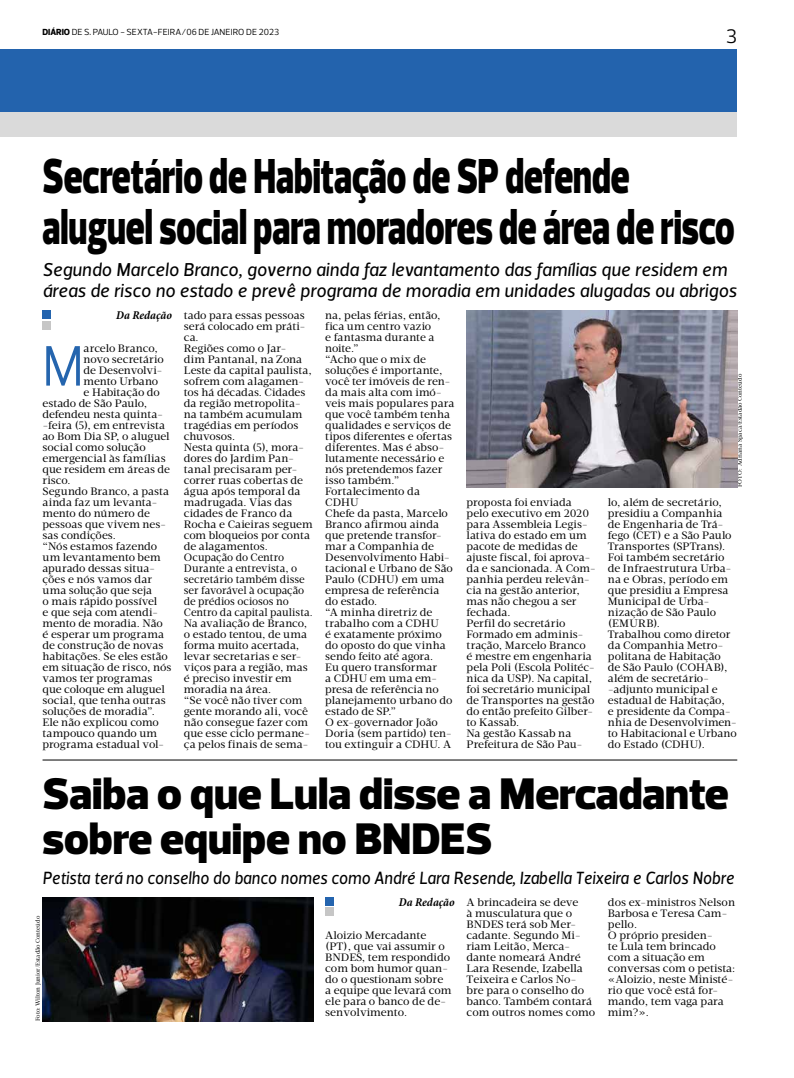
<style>
.page{position:relative;width:794px;height:1078px;background:#fff}
.page>*{position:absolute;margin:0;border:0;box-sizing:border-box;transform-origin:0 0}
.t1{font:58px "Prelo";color:#2565ae;scale:.88 1}
.t2{font:900 50px/51px "Prelo";color:#000;scale:.71 1}
.t3{font:900 45px/45px "Prelo";color:#000}
.t4{font:20px "Prelo";color:#000}
.t5{font:italic 19px/21px "Velino Sans";color:#000}
.t6{font:italic 18px "Velino Sans";color:#000;scale:.92 1}
.t7{font:italic 700 condensed 12px "Minion Pro";letter-spacing:-.005em;color:#000}
.t8{font:11px/11px "Velino Text";color:#000}
.t9{font:9px "Prelo";color:#000}
.t10{font:6px "Velino Text";color:#000}
.s1{font-weight:800}
</style>
<div class="page">
<div style="left:0;top:50px;width:737px;height:62px;background:#2363ad"></div>
<div style="left:0;top:112px;width:737px;height:25px;background:#dadada"></div>
<div style="left:43px;top:321px;width:8px;height:8px;background:#c6c6c6"></div>
<div style="left:43px;top:310px;width:8px;height:9px;background:#2464ae"></div>
<hr style="left:43px;top:759px;width:694px;height:1px;background:#000">
<div style="left:325px;top:907px;width:8px;height:8px;background:#c6c6c6"></div>
<div style="left:325px;top:897px;width:8px;height:8px;background:#2464ae"></div>
<img style="left:466px;top:310px;width:271px;height:177px">
<img style="left:43px;top:897px;width:270px;height:123px">
<p class="t9" style="left:43px;top:27px;width:238px"><span class="s1">DIÁRIO</span> DE S. PAULO - SEXTA-FEIRA/06 DE JANEIRO DE 2023</p>
<h3 class="t4" style="left:726px;top:24px;width:13px">3</h3>
<h2 class="t2" style="left:43px;top:151px;width:976px">Secretário de Habitação de SP defende aluguel social para moradores de área de risco</h2>
<h3 class="t5" style="left:43px;top:259px;width:696px">Segundo Marcelo Branco, governo ainda faz levantamento das famílias que residem em áreas de risco no estado e prevê programa de moradia em unidades alugadas ou abrigos</h3>
<p class="t7" style="left:116px;top:307px;width:57px">Da Redação</p>
<p class="t8" style="left:84px;top:343px;width:76px">arcelo Branco,</p>
<p class="t8" style="left:84px;top:354px;width:82px">novo secretário</p>
<p class="t8" style="left:84px;top:365px;width:81px">de Desenvolvi-</p>
<p class="t8" style="left:84px;top:376px;width:76px">mento Urbano</p>
<p class="t8" style="left:84px;top:387px;width:78px">e Habitação do</p>
<p class="t8" style="left:43px;top:398px;width:106px">estado de São Paulo,</p>
<p class="t8" style="left:43px;top:409px;width:122px">defendeu nesta quinta-</p>
<p class="t8" style="left:43px;top:420px;width:124px">-feira (5), em entrevista</p>
<p class="t8" style="left:43px;top:431px;width:129px">ao Bom Dia SP, o aluguel</p>
<p class="t8" style="left:43px;top:442px;width:105px">social como solução</p>
<p class="t8" style="left:43px;top:453px;width:125px">emergencial às famílias</p>
<p class="t8" style="left:43px;top:464px;width:129px">que residem em áreas de</p>
<p class="t8" style="left:43px;top:475px;width:30px">risco.</p>
<p class="t8" style="left:43px;top:486px;width:128px">Segundo Branco, a pasta</p>
<p class="t8" style="left:43px;top:497px;width:117px">ainda faz um levanta-</p>
<p class="t8" style="left:43px;top:508px;width:109px">mento do número de</p>
<p class="t8" style="left:43px;top:519px;width:125px">pessoas que vivem nes-</p>
<p class="t8" style="left:43px;top:530px;width:75px">sas condições.</p>
<p class="t8" style="left:43px;top:541px;width:116px">“Nós estamos fazendo</p>
<p class="t8" style="left:43px;top:552px;width:120px">um levantamento bem</p>
<p class="t8" style="left:43px;top:563px;width:114px">apurado dessas situa-</p>
<p class="t8" style="left:43px;top:574px;width:111px">ções e nós vamos dar</p>
<p class="t8" style="left:43px;top:585px;width:111px">uma solução que seja</p>
<p class="t8" style="left:43px;top:596px;width:116px">o mais rápido possível</p>
<p class="t8" style="left:43px;top:607px;width:117px">e que seja com atendi-</p>
<p class="t8" style="left:43px;top:618px;width:122px">mento de moradia. Não</p>
<p class="t8" style="left:43px;top:629px;width:123px">é esperar um programa</p>
<p class="t8" style="left:43px;top:640px;width:122px">de construção de novas</p>
<p class="t8" style="left:43px;top:651px;width:127px">habitações. Se eles estão</p>
<p class="t8" style="left:43px;top:662px;width:130px">em situação de risco, nós</p>
<p class="t8" style="left:43px;top:673px;width:112px">vamos ter programas</p>
<p class="t8" style="left:43px;top:684px;width:124px">que coloque em aluguel</p>
<p class="t8" style="left:43px;top:695px;width:125px">social, que tenha outras</p>
<p class="t8" style="left:43px;top:706px;width:114px">soluções de moradia”.</p>
<p class="t8" style="left:43px;top:717px;width:118px">Ele não explicou como</p>
<p class="t8" style="left:43px;top:728px;width:116px">tampouco quando um</p>
<p class="t8" style="left:43px;top:739px;width:123px">programa estadual vol-</p>
<h1 class="t1" style="left:43px;top:330px;width:48px">M</h1>
<p class="t8" style="left:184px;top:310px;width:130px">tado para essas pessoas será colocado em práti&shy;ca.<br>Regiões como o Jar-<br>dim Pantanal, na Zona<br>Leste da capital paulista, sofrem com alagamen&shy;tos há décadas. Cidades da região metropolita&shy;na também acumulam tragédias em períodos chuvosos.<br>Nesta quinta (5), mora&shy;dores do Jardim Pan&shy;tanal precisaram per&shy;correr ruas cobertas de água após temporal da madrugada. Vias das cidades de Franco da<br>Rocha e Caieiras seguem com bloqueios por conta de alagamentos.<br>Ocupação do Centro<br>Durante a entrevista, o secretário também disse ser favorável à ocupação de prédios ociosos no<br>Centro da capital paulista.<br>Na avaliação de Branco, o estado tentou, de uma forma muito acertada, levar secretarias e ser&shy;viços para a região, mas é preciso investir em moradia na área.<br>“Se você não tiver com gente morando ali, você não consegue fazer com que esse ciclo permane&shy;ça pelos finais de sema-</p>
<p class="t8" style="left:325px;top:310px;width:131px">na, pelas férias, então, fica um centro vazio<br>e fantasma durante a noite.”<br>“Acho que o mix de soluções é importante, você ter imóveis de ren&shy;da mais alta com imó&shy;veis mais populares para que você também tenha qualidades e serviços de tipos diferentes e ofertas diferentes. Mas é abso&shy;lutamente necessário e nós pretendemos fazer isso também.”<br>Fortalecimento da<br>CDHU<br>Chefe da pasta, Marcelo<br>Branco afirmou ainda que pretende transfor&shy;mar a Companhia de<br>Desenvolvimento Habi&shy;tacional e Urbano de São<br>Paulo (CDHU) em uma empresa de referência do estado.<br>“A minha diretriz de trabalho com a CDHU<br>é exatamente próximo do oposto do que vinha sendo feito até agora.<br>Eu quero transformar<br>a CDHU em uma em&shy;presa de referência no planejamento urbano do estado de SP.”<br>O ex-governador João<br>Doria (sem partido) ten&shy;tou extinguir a CDHU. A</p>
<p class="t10" style="left:736px;top:487px;width:115px;rotate:-90deg">FOTO: Adriana Spaca/Estadão Conteúdo</p>
<p class="t8" style="left:466px;top:497px;width:131px">proposta foi enviada pelo executivo em 2020 para Assembleia Legis&shy;lativa do estado em um pacote de medidas de ajuste fiscal, foi aprova&shy;da e sancionada. A Com&shy;panhia perdeu relevân&shy;cia na gestão anterior, mas não chegou a ser fechada.<br>Perfil do secretário<br>Formado em adminis&shy;tração, Marcelo Branco<br>é mestre em engenharia pela Poli (Escola Politéc&shy;nica da USP). Na capital, foi secretário municipal de Transportes na gestão do então prefeito Gilber&shy;to Kassab.<br>Na gestão Kassab na<br>Prefeitura de São Pau-</p>
<p class="t8" style="left:608px;top:497px;width:131px">lo, além de secretário, presidiu a Companhia de Engenharia de Trá&shy;fego (CET) e a São Paulo<br>Transportes (SPTrans).<br>Foi também secretário de Infraestrutura Urba&shy;na e Obras, período em que presidiu a Empresa<br>Municipal de Urba&shy;nização de São Paulo (EMURB).<br>Trabalhou como diretor da Companhia Metro&shy;politana de Habitação<br>de São Paulo (COHAB), além de secretário--adjunto municipal e estadual de Habitação,<br>e presidente da Compa&shy;nhia de Desenvolvimen&shy;to Habitacional e Urbano do Estado (CDHU).</p>
<h3 class="t3" style="left:43px;top:771px;width:688px">Saiba o que Lula disse a Mercadante sobre equipe no BNDES</h3>
<p class="t7" style="left:399px;top:893px;width:57px">Da Redação</p>
<p class="t8" style="left:325px;top:929px;width:128px">Aloizio Mercadante (PT), que vai assumir o<br>BNDES, tem respondido com bom humor quan&shy;do o questionam sobre a equipe que levará com ele para o banco de de&shy;senvolvimento.</p>
<h3 class="t6" style="left:43px;top:867px;width:753px">Petista terá no conselho do banco nomes como André Lara Resende, Izabella Teixeira e Carlos Nobre</h3>
<p class="t8" style="left:466px;top:896px;width:130px">A brincadeira se deve<br>à musculatura que o<br>BNDES terá sob Mer&shy;cadante. Segundo Mi&shy;riam Leitão, Merca&shy;dante nomeará André<br>Lara Resende, Izabella<br>Teixeira e Carlos No&shy;bre para o conselho do banco. Também contará com outros nomes como</p>
<p class="t8" style="left:608px;top:896px;width:129px">dos ex-ministros Nelson<br>Barbosa e Teresa Cam&shy;pello.<br>O próprio presiden-<br>te Lula tem brincado com a situação em conversas com o petista: «Aloizio, neste Ministé&shy;rio que você está for&shy;mando, tem vaga para mim?».</p>
<p class="t10" style="left:34px;top:1020px;width:107px;rotate:-90deg">Foto: Wilton Junior/Estadão Conteúdo</p>
</div>
